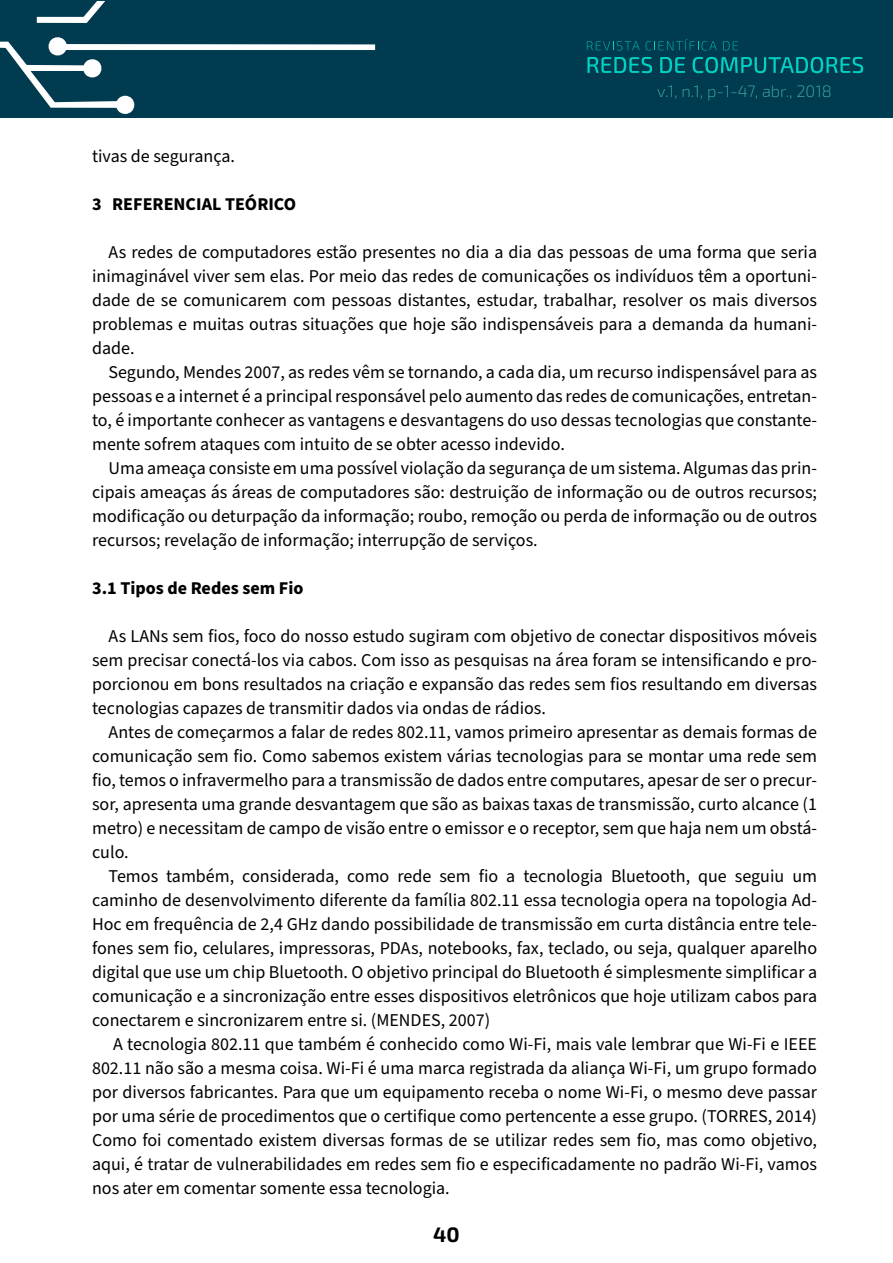
<style>
.page{position:relative;width:893px;height:1263px;background:#fff}
.page>*{position:absolute;margin:0;border:0;box-sizing:border-box;transform-origin:0 0}
.t1{font:700 21px "Exo 2";color:#000}
.t2{font:18px/24px "Source Sans Pro";color:#000;text-align:justify}
.t3{font:700 18px "Source Sans Pro";color:#000}
.t4{font:200 16.5px "Exo 2";color:#47bab6}
</style>
<div class="page">
<div style="left:0;top:0;width:893px;height:118px;background:#003b4f"></div>
<svg style="left:37px;top:1px;width:68px;height:22px"></svg>
<svg style="left:0;top:37px;width:375px;height:77px"></svg>
<svg style="left:587px;top:41px;width:53px;height:9px"></svg>
<svg style="left:646px;top:39px;width:71px;height:11px"></svg>
<svg style="left:723px;top:41px;width:15px;height:9px"></svg>
<svg style="left:587px;top:57px;width:65px;height:16px"></svg>
<svg style="left:660px;top:57px;width:25px;height:16px"></svg>
<svg style="left:693px;top:57px;width:170px;height:16px"></svg>
<p class="t4" style="left:657px;top:82px;width:176px">v.1, n.1, p-1-47, abr., 2018</p>
<p class="t2" style="left:92px;top:144px;width:144px">tivas de segurança.</p>
<p class="t3" style="left:92px;top:191px;width:206px">3 REFERENCIAL TEÓRICO</p>
<p class="t2" style="left:92px;top:240px;width:727px;text-indent:17px">As redes de computadores estão presentes no dia a dia das pessoas de uma forma que seria inimaginável viver sem elas. Por meio das redes de comunicações os indivíduos têm a oportuni&shy;dade de se comunicarem com pessoas distantes, estudar, trabalhar, resolver os mais diversos problemas e muitas outras situações que hoje são indispensáveis para a demanda da humani&shy;dade.</p>
<p class="t2" style="left:92px;top:360px;width:726px;text-indent:17px">Segundo, Mendes 2007, as redes vêm se tornando, a cada dia, um recurso indispensável para as pessoas e a internet é a principal responsável pelo aumento das redes de comunicações, entretan&shy;to, é importante conhecer as vantagens e desvantagens do uso dessas tecnologias que constante&shy;mente sofrem ataques com intuito de se obter acesso indevido.</p>
<p class="t2" style="left:92px;top:456px;width:726px;text-indent:17px">Uma ameaça consiste em uma possível violação da segurança de um sistema. Algumas das prin&shy;cipais ameaças ás áreas de computadores são: destruição de informação ou de outros recursos; modificação ou deturpação da informação; roubo, remoção ou perda de informação ou de outros recursos; revelação de informação; interrupção de serviços.</p>
<p class="t3" style="left:92px;top:575px;width:213px">3.1 Tipos de Redes sem Fio</p>
<p class="t2" style="left:92px;top:624px;width:726px;text-indent:17px">As LANs sem fios, foco do nosso estudo sugiram com objetivo de conectar dispositivos móveis sem precisar conectá-los via cabos. Com isso as pesquisas na área foram se intensificando e pro&shy;porcionou em bons resultados na criação e expansão das redes sem fios resultando em diversas tecnologias capazes de transmitir dados via ondas de rádios.</p>
<p class="t2" style="left:92px;top:720px;width:727px;text-indent:17px">Antes de começarmos a falar de redes 802.11, vamos primeiro apresentar as demais formas de comunicação sem fio. Como sabemos existem várias tecnologias para se montar uma rede sem fio, temos o infravermelho para a transmissão de dados entre computares, apesar de ser o precur&shy;sor, apresenta uma grande desvantagem que são as baixas taxas de transmissão, curto alcance (1 metro) e necessitam de campo de visão entre o emissor e o receptor, sem que haja nem um obstá&shy;culo.</p>
<p class="t2" style="left:92px;top:864px;width:727px;text-indent:17px">Temos também, considerada, como rede sem fio a tecnologia Bluetooth, que seguiu um caminho de desenvolvimento diferente da família 802.11 essa tecnologia opera na topologia Ad-Hoc em frequência de 2,4 GHz dando possibilidade de transmissão em curta distância entre tele&shy;fones sem fio, celulares, impressoras, PDAs, notebooks, fax, teclado, ou seja, qualquer aparelho digital que use um chip Bluetooth. O objetivo principal do Bluetooth é simplesmente simplificar a comunicação e a sincronização entre esses dispositivos eletrônicos que hoje utilizam cabos para conectarem e sincronizarem entre si. (MENDES, 2007)</p>
<p class="t2" style="left:92px;top:1032px;width:726px;text-indent:21px">A tecnologia 802.11 que também é conhecido como Wi-Fi, mais vale lembrar que Wi-Fi e IEEE 802.11 não são a mesma coisa. Wi-Fi é uma marca registrada da aliança Wi-Fi, um grupo formado por diversos fabricantes. Para que um equipamento receba o nome Wi-Fi, o mesmo deve passar por uma série de procedimentos que o certifique como pertencente a esse grupo. (TORRES, 2014)<br>Como foi comentado existem diversas formas de se utilizar redes sem fio, mas como objetivo, aqui, é tratar de vulnerabilidades em redes sem fio e especificadamente no padrão Wi-Fi, vamos nos ater em comentar somente essa tecnologia.</p>
<p class="t1" style="left:433px;top:1222px;width:28px">40</p>
</div>
